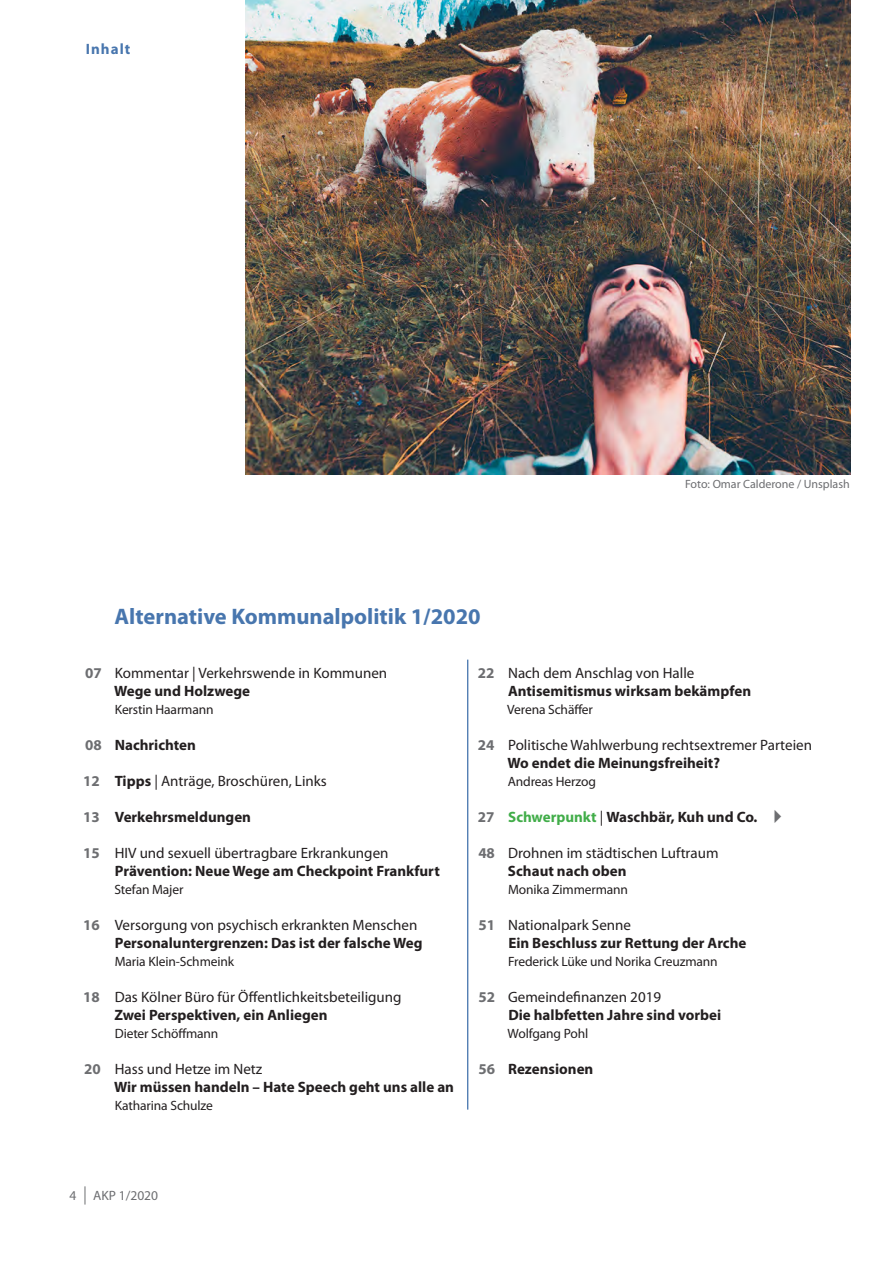
<style>
.page{position:relative;width:893px;height:1263px;background:#fff}
.page>*{position:absolute;margin:0;border:0;box-sizing:border-box;transform-origin:0 0}
.t1{font:700 22.5px "Myriad Pro";color:#4876ae}
.t2{font:700 15px/18px "Myriad Pro";color:#231f20}
.t3{font:15px/18px "Myriad Pro";color:#231f20}
.t4{font:700 15px "Myriad Pro";letter-spacing:.07em;color:#4876ae}
.t5{font:13.5px "Myriad Pro";letter-spacing:-.01em;color:#231f20}
.t6{font:13.5px "Myriad Pro";color:#6d6e71}
.t7{font:12px "Myriad Pro";color:#6d6e71}
.s1{font-weight:700;color:#6d6e71}
.s2{font-weight:700}
.s3{color:#6d6e71}
.s4{font-weight:400}
.s5{color:#41ad49}
</style>
<div class="page">
<svg style="left:85px;top:1186px;width:1px;height:19px"></svg>
<hr style="left:467px;top:660px;width:1px;height:450px;background:#4876ae">
<img style="left:246px;top:0;width:604px;height:474px">
<p class="t4" style="left:86px;top:43px;width:46px">Inhalt</p>
<p class="t7" style="left:685px;top:479px;width:166px">Foto: Omar Calderone / Unsplash</p>
<h1 class="t1" style="left:115px;top:608px;width:368px">Alternative Kommunalpolitik 1/2020</h1>
<p class="t3" style="left:114px;top:665px;width:275px;text-indent:-29px"><span class="s1">07</span> Kommentar | Verkehrswende in Kommunen<br><span class="s2">Wege und Holzwege</span></p>
<p class="t5" style="left:115px;top:704px;width:100px">Kerstin Haarmann</p>
<p class="t2" style="left:85px;top:737px;width:112px"><span class="s3">08</span> Nachrichten</p>
<p class="t3" style="left:83px;top:773px;width:245px"><span class="s1">12</span> <span class="s2">Tipps</span> | Anträge, Broschüren, Links</p>
<p class="t2" style="left:83px;top:809px;width:169px"><span class="s3">13</span> Verkehrsmeldungen</p>
<p class="t2" style="left:115px;top:845px;width:326px;text-indent:-32px"><span class="s3">15</span> <span class="s4">HIV und sexuell übertragbare Erkrankungen<br></span>Prävention: Neue Wege am Checkpoint Frankfurt</p>
<p class="t5" style="left:114px;top:884px;width:71px">Stefan Majer</p>
<p class="t3" style="left:115px;top:917px;width:309px;text-indent:-32px"><span class="s1">16</span> Versorgung von psychisch erkrankten Menschen<br><span class="s2">Personaluntergrenzen: Das ist der falsche Weg</span></p>
<p class="t5" style="left:115px;top:956px;width:121px">Maria Klein-Schmeink</p>
<p class="t3" style="left:114px;top:989px;width:289px;text-indent:-31px"><span class="s1">18</span> Das Kölner Büro für Öffentlichkeitsbeteiligung<br><span class="s2">Zwei Perspektiven, ein Anliegen</span></p>
<p class="t5" style="left:115px;top:1028px;width:105px">Dieter Schöffmann</p>
<p class="t2" style="left:114px;top:1061px;width:341px;text-indent:-30px"><span class="s3">20</span> <span class="s4">Hass und Hetze im Netz<br></span>Wir müssen handeln – Hate Speech geht uns alle an</p>
<p class="t5" style="left:115px;top:1100px;width:100px">Katharina Schulze</p>
<p class="t2" style="left:508px;top:665px;width:245px;text-indent:-30px"><span class="s3">22</span> <span class="s4">Nach dem Anschlag von Halle<br></span>Antisemitismus wirksam bekämpfen</p>
<p class="t5" style="left:507px;top:704px;width:87px">Verena Schäffer</p>
<p class="t3" style="left:507px;top:737px;width:306px;text-indent:-30px"><span class="s1">24</span> Politische Wahlwerbung rechtsextremer Parteien<br><span class="s2">Wo endet die Meinungsfreiheit?</span></p>
<p class="t5" style="left:508px;top:776px;width:90px">Andreas Herzog</p>
<p class="t2" style="left:478px;top:809px;width:281px"><span class="s3">27</span> <span class="s5">Schwerpunkt</span> <span class="s4">|</span> Waschbär, Kuh und Co.</p>
<p class="t3" style="left:508px;top:845px;width:212px;text-indent:-30px"><span class="s1">48</span> Drohnen im städtischen Luftraum<br><span class="s2">Schaut nach oben</span></p>
<p class="t5" style="left:508px;top:884px;width:121px">Monika Zimmermann</p>
<p class="t2" style="left:508px;top:917px;width:240px;text-indent:-30px"><span class="s3">51</span> <span class="s4">Nationalpark Senne<br></span>Ein Beschluss zur Rettung der Arche</p>
<p class="t5" style="left:508px;top:956px;width:211px">Frederick Lüke und Norika Creuzmann</p>
<p class="t2" style="left:508px;top:989px;width:214px;text-indent:-30px"><span class="s3">52</span> <span class="s4">Gemeindefinanzen 2019<br></span>Die halbfetten Jahre sind vorbei</p>
<p class="t5" style="left:508px;top:1028px;width:82px">Wolfgang Pohl</p>
<p class="t2" style="left:478px;top:1061px;width:117px"><span class="s3">56</span> Rezensionen</p>
<p class="t6" style="left:70px;top:1190px;width:8px">4</p>
<p class="t6" style="left:93px;top:1190px;width:66px">AKP 1/2020</p>
</div>
